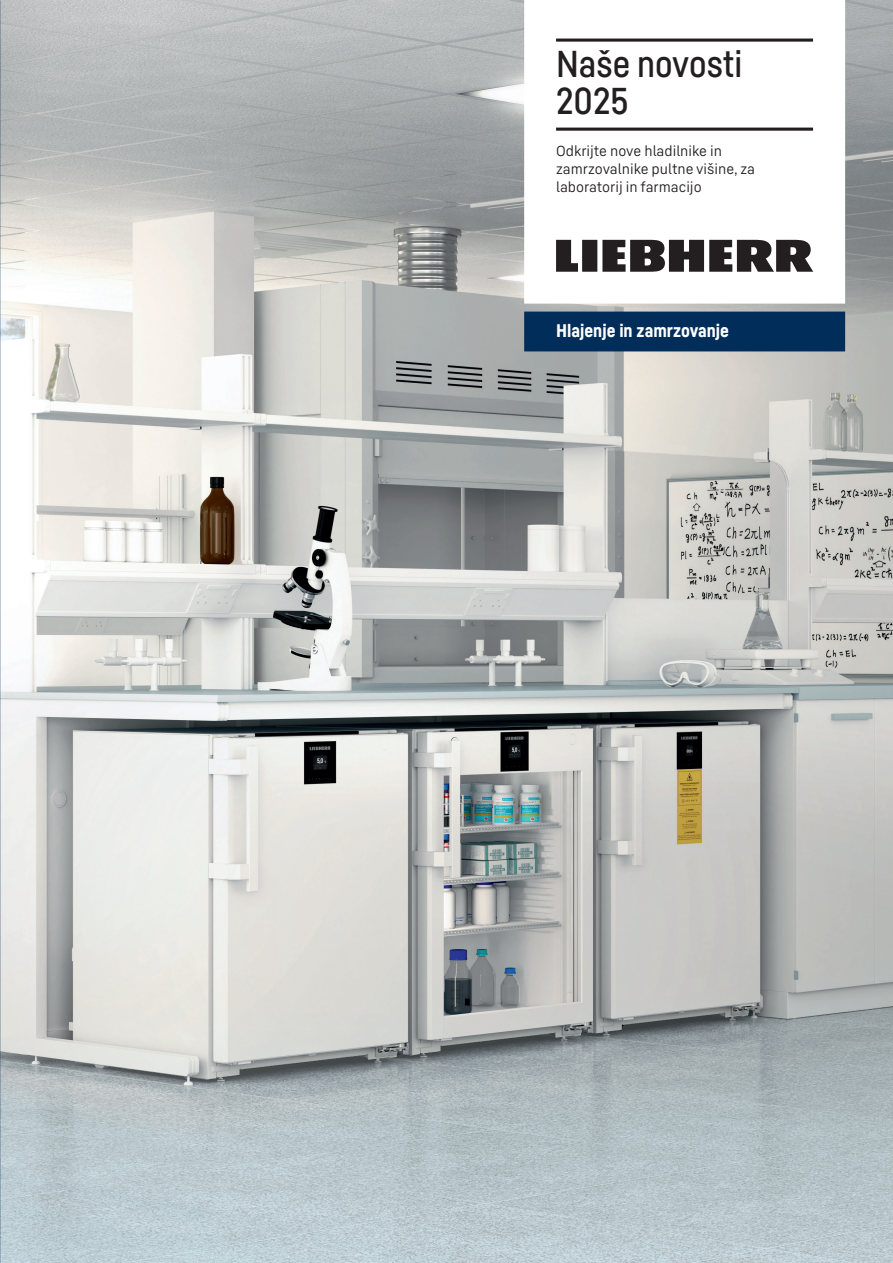
<style>
.page{position:relative;width:893px;height:1263px;background:#fff}
.page>*{position:absolute;margin:0;border:0;box-sizing:border-box;transform-origin:0 0}
.t1{font:36.9px/36.9px "Liebherr Head";color:#231f20}
.t2{font:900 18px "Liebherr Head";color:#fff}
.t3{font:14.25px/18px "Liebherr Text";color:#231f20}
</style>
<div class="page">
<img style="left:0;top:0;width:893px;height:1263px">
<svg style="left:524px;top:0;width:321px;height:304px"></svg>
<div style="left:524px;top:312px;width:321px;height:39px;background:#002d5a"></div>
<hr style="left:556px;top:39px;width:257px;height:3px;background:#231f20">
<hr style="left:556px;top:128px;width:257px;height:3px;background:#231f20">
<svg style="left:556px;top:240px;width:257px;height:32px"></svg>
<h1 class="t1" style="left:556px;top:45px;width:188px">Naše novosti<br>2025</h1>
<p class="t3" style="left:556px;top:141px;width:201px">Odkrijte nove hladilnike in zamrzovalnike pultne višine, za laboratorij in farmacijo</p>
<p class="t2" style="left:556px;top:320px;width:174px">Hlajenje in zamrzovanje</p>
</div>
